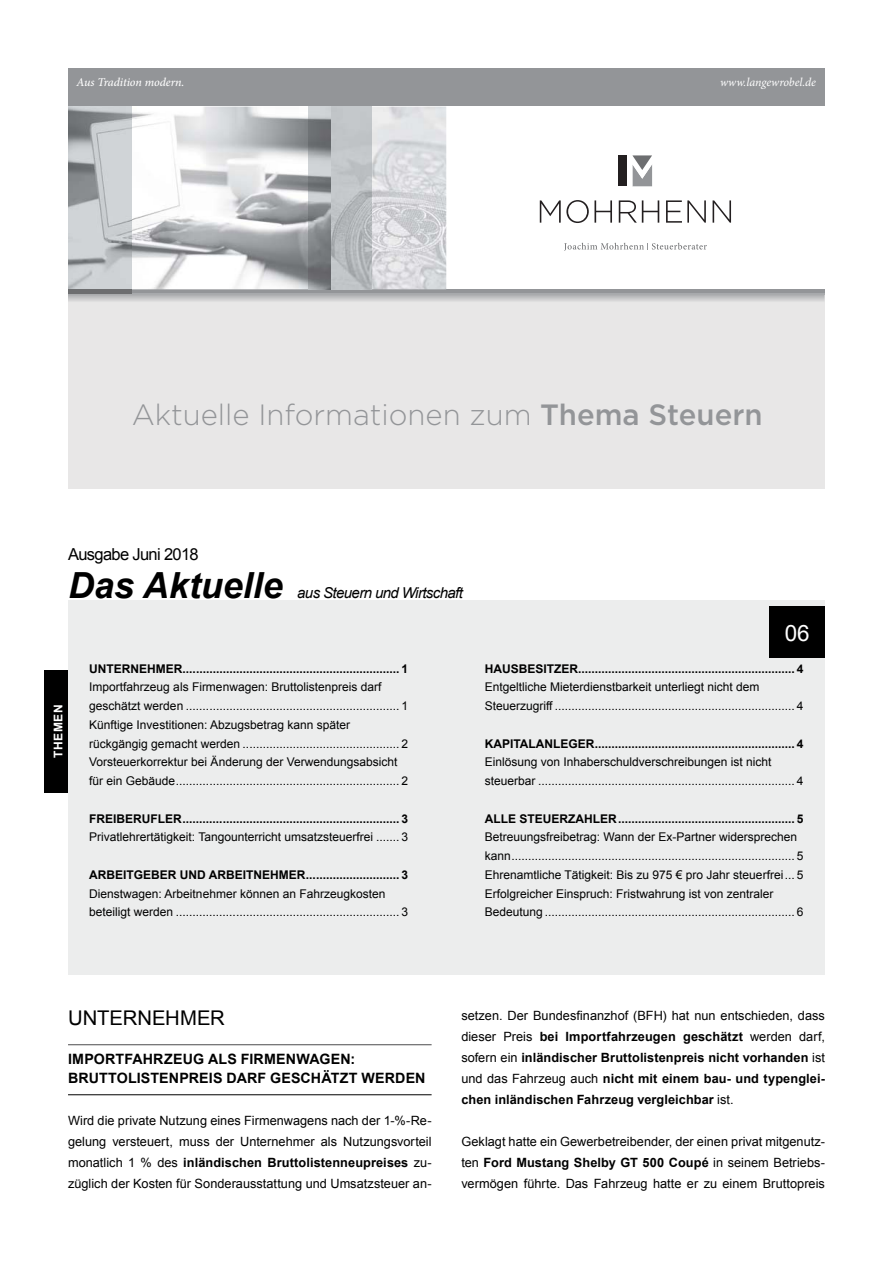
<style>
.page{position:relative;width:893px;height:1263px;background:#fff}
.page>*{position:absolute;margin:0;border:0;box-sizing:border-box;transform-origin:0 0}
.t1{font:italic 700 36px "Arial";color:#000}
.t2{font:300 29.25px "Gotham";color:#939598}
.t3{font:22.5px "Arial";color:#fff}
.t4{font:20.25px "Arial";color:#000}
.t5{font:16.5px "Arial";letter-spacing:-.04em;color:#000}
.t6{font:italic 15px "Arial";letter-spacing:-.04em;color:#000}
.t7{font:700 14.25px/19.5px "Arial";letter-spacing:.01em;color:#000}
.t8{font:12.75px/21px "Arial";color:#000;text-align:justify}
.t9{font:700 12.75px/21px "Arial";letter-spacing:.005em;color:#000;text-align:justify}
.t10{font:12px/18.8px "Arial";color:#000}
.t11{font:700 12px "Arial";color:#000}
.t12{font:italic 500 12px "Minion Pro";letter-spacing:-.005em;color:#fff}
.t13{font:italic 12px "Minion Pro";color:#fff}
.t14{font:700 12px "Arial";letter-spacing:.05em;color:#fff}
.s1{font-weight:500}
.s2{font-weight:700}
.s3{font-weight:400}
</style>
<div class="page">
<div style="left:68px;top:294px;width:756px;height:195px;background:#e8e7e7"></div>
<div style="left:68px;top:68px;width:756px;height:39px;background:#939598"></div>
<svg style="left:564px;top:243px;width:143px;height:8px"></svg>
<svg style="left:540px;top:200px;width:72px;height:23px"></svg>
<svg style="left:619px;top:200px;width:40px;height:23px"></svg>
<svg style="left:666px;top:200px;width:40px;height:23px"></svg>
<svg style="left:713px;top:200px;width:18px;height:23px"></svg>
<svg style="left:632px;top:155px;width:20px;height:31px"></svg>
<div style="left:619px;top:155px;width:8px;height:31px;background:#231f20"></div>
<div style="left:132px;top:289px;width:692px;height:5px;background:#939598"></div>
<img style="left:132px;top:107px;width:176px;height:182px">
<svg style="left:372px;top:107px;width:74px;height:182px;background:#dadbdf"></svg>
<svg style="left:68px;top:294px;width:756px;height:7px;background:#c3c4c5"></svg>
<hr style="left:71px;top:294px;width:753px;height:1px;background:#a9abad">
<img style="left:308px;top:107px;width:64px;height:182px">
<img style="left:68px;top:107px;width:64px;height:182px">
<div style="left:68px;top:289px;width:64px;height:5px;background:#6d6e70"></div>
<div style="left:68px;top:600px;width:757px;height:374px;background:#eceded"></div>
<hr style="left:68px;top:1044px;width:364px;height:1px;background:#4b4b4d">
<hr style="left:68px;top:1094px;width:364px;height:1px;background:#000">
<div style="left:770px;top:607px;width:55px;height:51px;background:#000"></div>
<div style="left:45px;top:670px;width:23px;height:122px;background:#000"></div>
<p class="t12" style="left:76px;top:73px;width:110px">Aus Tradition modern.</p>
<p class="t13" style="left:720px;top:73px;width:97px">www.langewrobel.de</p>
<h2 class="t2" style="left:132px;top:396px;width:632px">Aktuelle Informationen zum <span class="s1">Thema Steuern</span></h2>
<h3 class="t5" style="left:68px;top:544px;width:132px">Ausgabe Juni 2018</h3>
<h1 class="t1" style="left:68px;top:561px;width:216px">Das Aktuelle</h1>
<p class="t6" style="left:297px;top:583px;width:167px">aus Steuern und Wirtschaft</p>
<p class="t14" style="left:50px;top:758px;width:55px;rotate:-90deg">THEMEN</p>
<p class="t11" style="left:89px;top:660px;width:320px">UNTERNEHMER................................................................. 1</p>
<p class="t10" style="left:89px;top:678px;width:320px">Importfahrzeug als Firmenwagen: Bruttolistenpreis darf geschätzt werden ................................................................ 1<br>Künftige Investitionen: Abzugsbetrag kann später rückgängig gemacht werden ............................................... 2<br>Vorsteuerkorrektur bei Änderung der Verwendungsabsicht für ein Gebäude................................................................... 2</p>
<p class="t11" style="left:89px;top:810px;width:320px">FREIBERUFLER................................................................. 3</p>
<p class="t10" style="left:89px;top:828px;width:320px">Privatlehrertätigkeit: Tangounterricht umsatzsteuerfrei ....... 3</p>
<p class="t11" style="left:89px;top:867px;width:320px">ARBEITGEBER UND ARBEITNEHMER............................ 3</p>
<p class="t10" style="left:89px;top:884px;width:320px">Dienstwagen: Arbeitnehmer können an Fahrzeugkosten beteiligt werden ................................................................... 3</p>
<h3 class="t3" style="left:785px;top:618px;width:27px">06</h3>
<p class="t11" style="left:485px;top:660px;width:320px">HAUSBESITZER................................................................. 4</p>
<p class="t10" style="left:485px;top:678px;width:320px">Entgeltliche Mieterdienstbarkeit unterliegt nicht dem<br>Steuerzugriff ........................................................................ 4</p>
<p class="t11" style="left:485px;top:735px;width:320px">KAPITALANLEGER............................................................ 4</p>
<p class="t10" style="left:485px;top:753px;width:320px">Einlösung von Inhaberschuldverschreibungen ist nicht steuerbar ............................................................................. 4</p>
<p class="t11" style="left:485px;top:810px;width:320px">ALLE STEUERZAHLER..................................................... 5</p>
<p class="t10" style="left:485px;top:828px;width:320px">Betreuungsfreibetrag: Wann der Ex-Partner widersprechen kann..................................................................................... 5<br>Ehrenamtliche Tätigkeit: Bis zu 975 € pro Jahr steuerfrei... 5<br>Erfolgreicher Einspruch: Fristwahrung ist von zentraler Bedeutung ........................................................................... 6</p>
<h3 class="t4" style="left:68px;top:1005px;width:158px">UNTERNEHMER</h3>
<p class="t7" style="left:68px;top:1049px;width:359px">IMPORTFAHRZEUG ALS FIRMENWAGEN:<br>BRUTTOLISTENPREIS DARF GESCHÄTZT WERDEN</p>
<p class="t8" style="left:68px;top:1110px;width:365px">Wird die private Nutzung eines Firmenwagens nach der 1-%-Re&shy;gelung versteuert, muss der Unternehmer als Nutzungsvorteil monatlich 1 % des <span class="s2">inländischen Bruttolistenneupreises</span> zu&shy;züglich der Kosten für Sonderausstattung und Umsatzsteuer an-</p>
<p class="t9" style="left:461px;top:1005px;width:365px"><span class="s3">setzen. Der Bundesfinanzhof (BFH) hat nun entschieden, dass dieser Preis</span> bei Importfahrzeugen geschätzt <span class="s3">werden darf, sofern ein</span> inländischer Bruttolistenpreis nicht vorhanden <span class="s3">ist und das Fahrzeug auch</span> nicht mit einem bau- und typenglei&shy;chen inländischen Fahrzeug vergleichbar <span class="s3">ist.</span></p>
<p class="t8" style="left:461px;top:1131px;width:365px">Geklagt hatte ein Gewerbetreibender, der einen privat mitgenutz&shy;ten <span class="s2">Ford Mustang Shelby GT 500 Coupé</span> in seinem Betriebs&shy;vermögen führte. Das Fahrzeug hatte er zu einem Bruttopreis</p>
</div>
